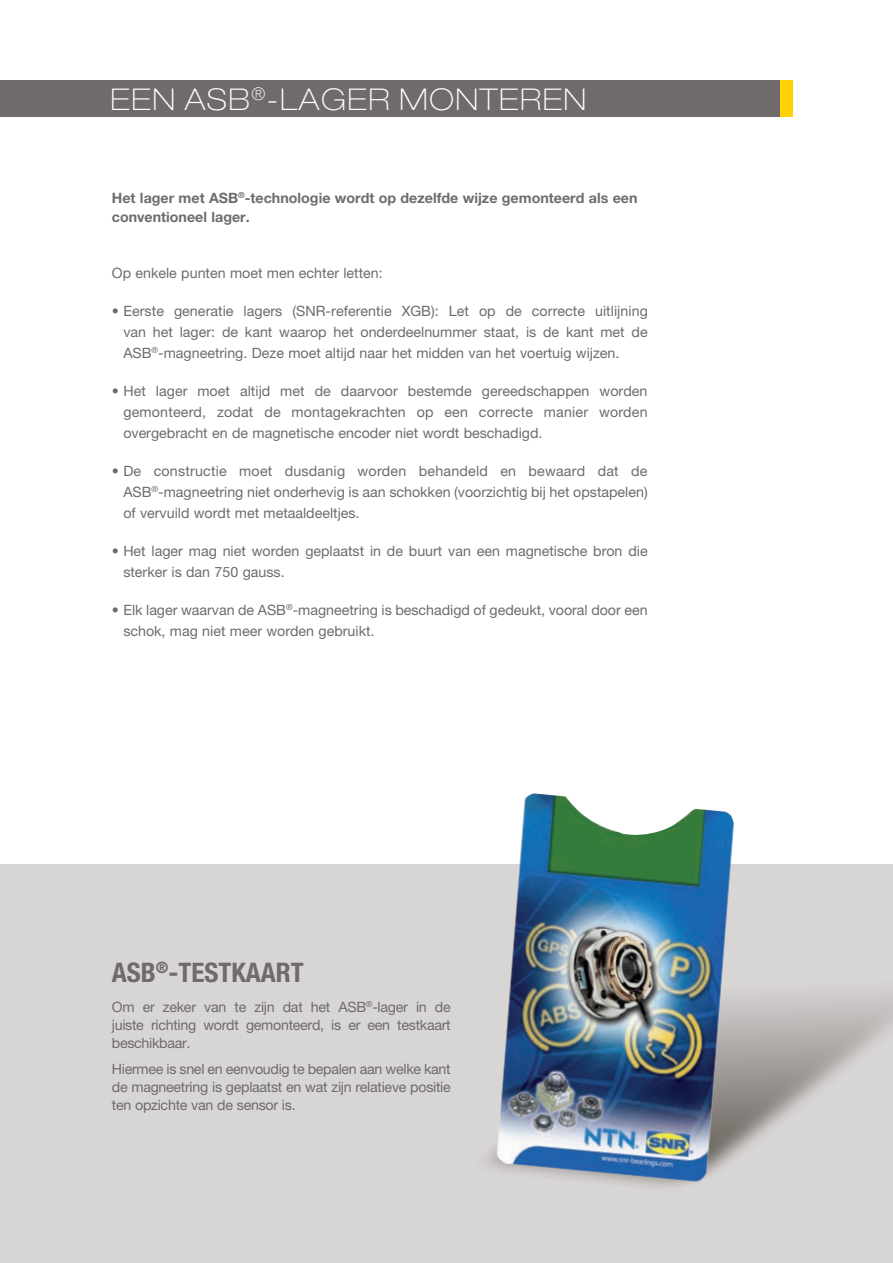
<style>
.page{position:relative;width:893px;height:1263px;background:#fff}
.page>*{position:absolute;margin:0;border:0;box-sizing:border-box;transform-origin:0 0}
.t1{font:100 expanded 30px "Helvetica Neue";letter-spacing:.05em;color:#fff}
.t2{font:700 condensed 27px "Helvetica Neue";color:#6f6b6b}
.t3{font:14.25px/21px "Helvetica Neue";color:#6f6b6b;text-align:justify}
.t4{font:700 14.25px/19.5px "Helvetica Neue";color:#6f6b6b}
</style>
<div class="page">
<div style="left:0;top:864px;width:893px;height:399px;background:#d8d5d5"></div>
<img style="left:479px;top:793px;width:277px;height:389px">
<div style="left:357px;top:81px;width:436px;height:36px;background:#fed304"></div>
<div style="left:0;top:81px;width:779px;height:36px;background:#6f6b6b"></div>
<h1 class="t1" style="left:111px;top:81px;width:477px">EEN ASB<sup>®</sup>-LAGER MONTEREN</h1>
<p class="t4" style="left:112px;top:187px;width:527px">Het lager met ASB<sup>®</sup>-technologie wordt op dezelfde wijze gemonteerd als een conventioneel lager.</p>
<p class="t3" style="left:112px;top:262px;width:272px">Op enkele punten moet men echter letten:</p>
<p class="t3" style="left:123px;top:300px;width:526px;text-indent:-11px">• Eerste generatie lagers (SNR-referentie XGB): Let op de correcte uitlijning van het lager: de kant waarop het onderdeelnummer staat, is de kant met de ASB<sup>®</sup>-magneetring. Deze moet altijd naar het midden van het voertuig wijzen.</p>
<p class="t3" style="left:123px;top:380px;width:526px;text-indent:-11px">• Het lager moet altijd met de daarvoor bestemde gereedschappen worden gemonteerd, zodat de montagekrachten op een correcte manier worden overgebracht en de magnetische encoder niet wordt beschadigd.</p>
<p class="t3" style="left:123px;top:460px;width:526px;text-indent:-11px">• De constructie moet dusdanig worden behandeld en bewaard dat de ASB<sup>®</sup>-magneetring niet onderhevig is aan schokken (voorzichtig bij het opstapelen) of vervuild wordt met metaaldeeltjes.</p>
<p class="t3" style="left:123px;top:540px;width:526px;text-indent:-11px">• Het lager mag niet worden geplaatst in de buurt van een magnetische bron die sterker is dan 750 gauss.</p>
<p class="t3" style="left:123px;top:599px;width:526px;text-indent:-11px">• Elk lager waarvan de ASB<sup>®</sup>-magneetring is beschadigd of gedeukt, vooral door een schok, mag niet meer worden gebruikt.</p>
<h2 class="t2" style="left:112px;top:956px;width:194px">ASB<sup>®</sup>-TESTKAART</h2>
<p class="t3" style="left:112px;top:997px;width:340px;line-height:18px">Om er zeker van te zijn dat het ASB<sup>®</sup>-lager in de juiste richting wordt gemonteerd, is er een testkaart beschikbaar.</p>
<p class="t3" style="left:112px;top:1060px;width:340px;line-height:18px">Hiermee is snel en eenvoudig te bepalen aan welke kant de magneetring is geplaatst en wat zijn relatieve positie ten opzichte van de sensor is.</p>
</div>
